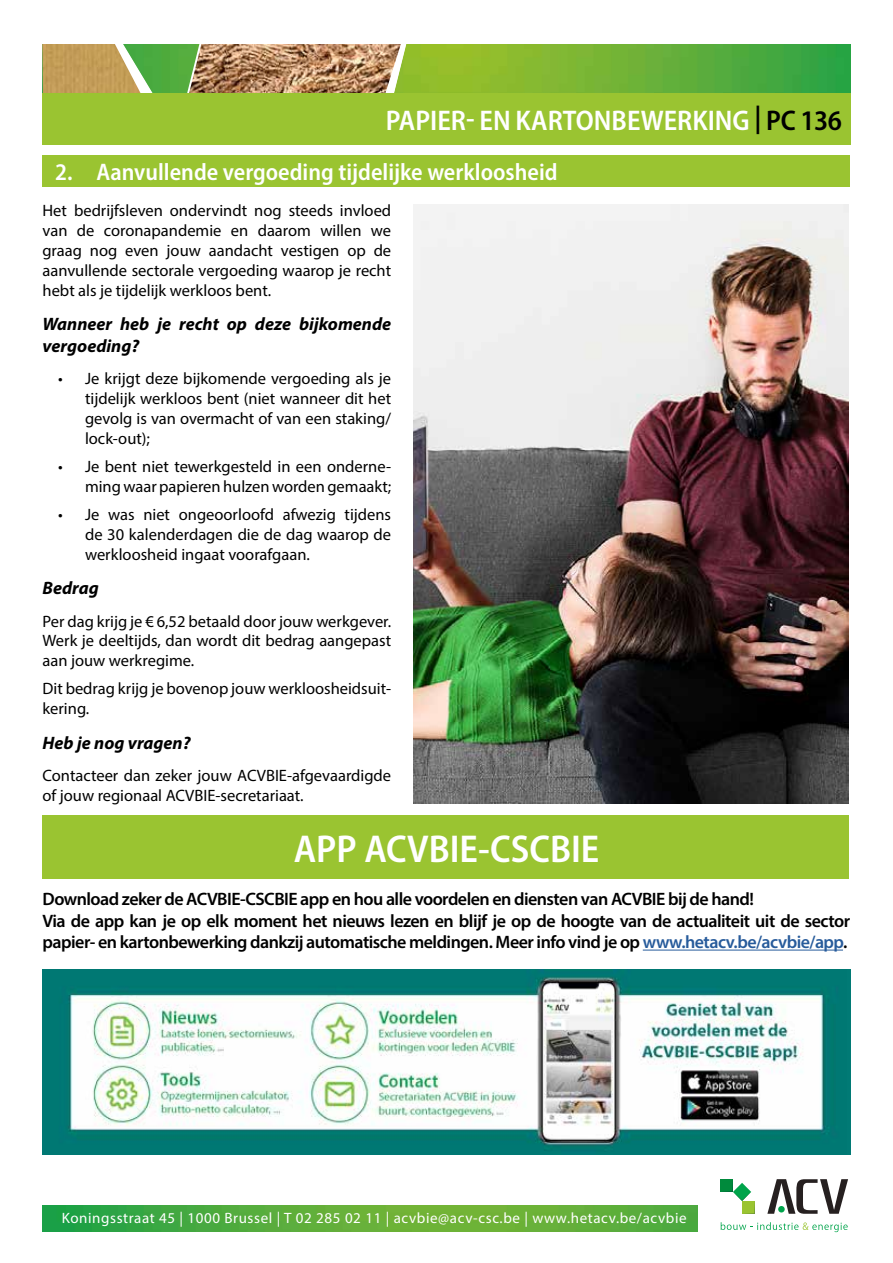
<style>
.page{position:relative;width:893px;height:1263px;background:#fff}
.page>*{position:absolute;margin:0;border:0;box-sizing:border-box;transform-origin:0 0}
.t1{font:600 semi-condensed 39px "Myriad Pro";color:#fff}
.t2{font:600 semi-condensed 28.5px "Myriad Pro";color:#fff}
.t3{font:600 semi-condensed 24px "Myriad Pro";color:#fff}
.t4{font:600 18px/21.6px "Myriad Pro";letter-spacing:-.03em;color:#000}
.t5{font:italic 700 18px/21.6px "Myriad Pro";color:#000}
.t6{font:16.5px/19.8px "Myriad Pro";color:#000;text-align:justify}
.t7{font:15px "Myriad Pro";letter-spacing:.04em;color:#fff}
.s1{color:#000}
.s2{color:#275b9b}
</style>
<div class="page">
<img style="left:505px;top:44px;width:345px;height:50px">
<svg style="left:42px;top:44px;width:463px;height:50px;background:#a4a054"></svg>
<div style="left:42px;top:94px;width:808px;height:51px;background:#9ac431"></div>
<div style="left:43px;top:155px;width:807px;height:31px;background:#9ac431"></div>
<img style="left:43px;top:1205px;width:654px;height:26px">
<svg style="left:767px;top:1179px;width:81px;height:35px"></svg>
<svg style="left:721px;top:1222px;width:127px;height:10px"></svg>
<svg style="left:720px;top:1179px;width:35px;height:35px"></svg>
<hr style="left:643px;top:950px;width:200px;height:1px;background:#275b9b">
<img style="left:43px;top:970px;width:807px;height:184px">
<div style="left:43px;top:815px;width:806px;height:64px;background:#9ac431"></div>
<img style="left:414px;top:204px;width:434px;height:600px">
<h2 class="t2" style="left:386px;top:103px;width:458px">PAPIER- EN KARTONBEWERKING <span class="s1">| PC 136</span></h2>
<h3 class="t3" style="left:55px;top:157px;width:504px">2. Aanvullende vergoeding tijdelijke werkloosheid</h3>
<p class="t6" style="left:43px;top:201px;width:350px">Het bedrijfsleven ondervindt nog steeds invloed van de coronapandemie en daarom willen we graag nog even jouw aandacht vestigen op de aanvullende sectorale vergoeding waarop je recht hebt als je tijdelijk werkloos bent.</p>
<p class="t5" style="left:43px;top:313px;width:350px">Wanneer heb je recht op deze bijkomende vergoeding?</p>
<p class="t6" style="left:85px;top:368px;width:308px;text-indent:-27px">• Je krijgt deze bijkomende vergoeding als je tijdelijk werkloos bent (niet wanneer dit het gevolg is van overmacht of van een staking/ lock-out);</p>
<p class="t6" style="left:58px;top:456px;width:335px;text-align:right">• Je bent niet tewerkgesteld in een onderne&shy;ming waar papieren hulzen worden gemaakt;</p>
<p class="t6" style="left:85px;top:504px;width:308px;text-indent:-27px">• Je was niet ongeoorloofd afwezig tijdens de 30 kalenderdagen die de dag waarop de werkloosheid ingaat voorafgaan.</p>
<p class="t5" style="left:43px;top:577px;width:58px">Bedrag</p>
<p class="t6" style="left:43px;top:611px;width:350px">Per dag krijg je € 6,52 betaald door jouw werkgever.<br>Werk je deeltijds, dan wordt dit bedrag aangepast aan jouw werkregime.</p>
<p class="t6" style="left:43px;top:679px;width:350px">Dit bedrag krijg je bovenop jouw werkloosheidsuit&shy;kering.</p>
<p class="t5" style="left:43px;top:731px;width:150px">Heb je nog vragen?</p>
<p class="t6" style="left:43px;top:765px;width:350px">Contacteer dan zeker jouw ACVBIE-afgevaardigde of jouw regionaal ACVBIE-secretariaat.</p>
<h1 class="t1" style="left:294px;top:824px;width:307px">APP ACVBIE-CSCBIE</h1>
<p class="t4" style="left:43px;top:888px;width:809px">Download zeker de ACVBIE-CSCBIE app en hou alle voordelen en diensten van ACVBIE bij de hand!<br>Via de app kan je op elk moment het nieuws lezen en blijf je op de hoogte van de actualiteit uit de sector papier- en kartonbewerking dankzij automatische meldingen. Meer info vind je op <span class="s2">www.hetacv.be/acvbie/app</span>.</p>
<p class="t7" style="left:62px;top:1209px;width:626px">Koningsstraat 45 | 1000 Brussel | T 02 285 02 11 | acvbie@acv-csc.be | www.hetacv.be/acvbie</p>
</div>
